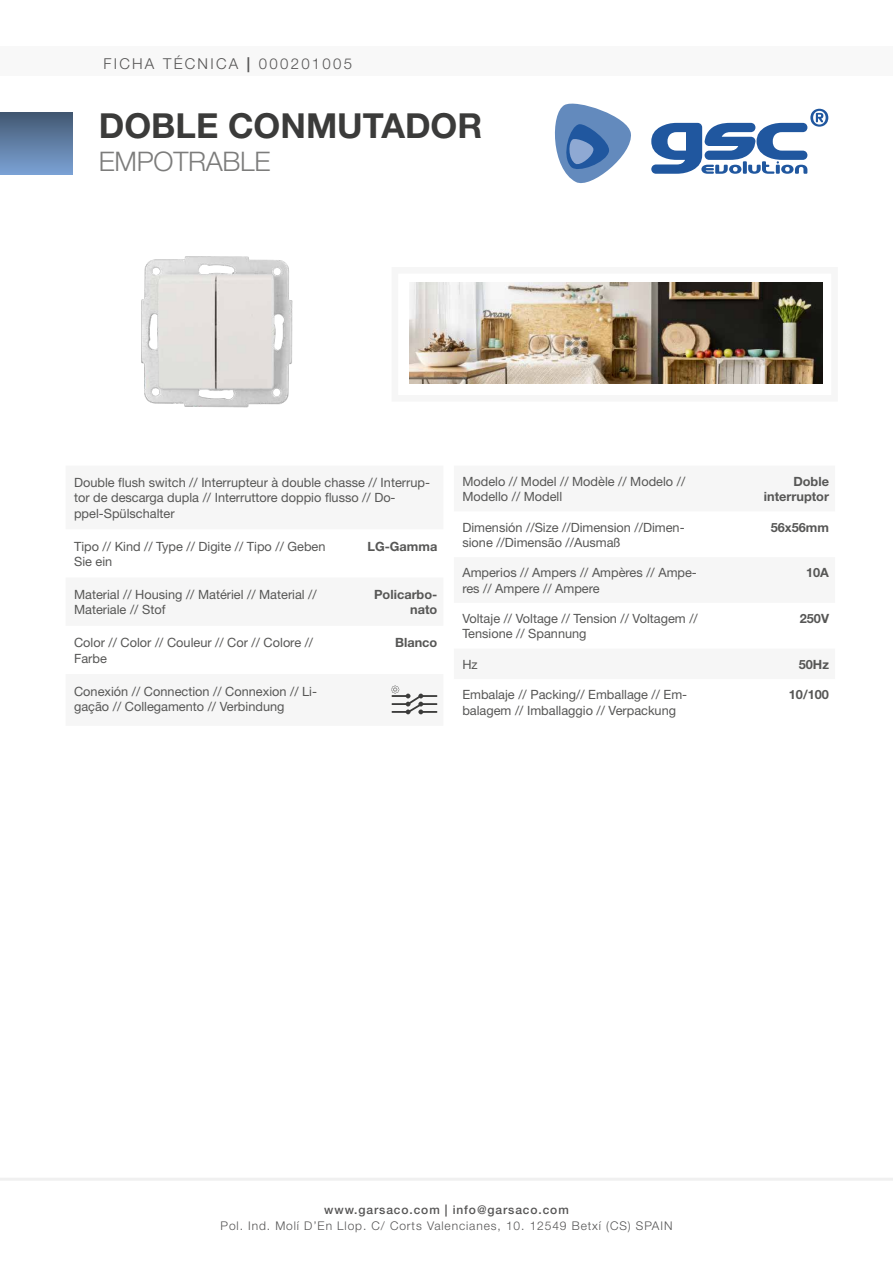
<style>
.page{position:relative;width:893px;height:1263px;background:#fff}
.page>*{position:absolute;margin:0;border:0;box-sizing:border-box;transform-origin:0 0}
.t1{font:700 34.5px "Helvetica Neue";color:#3b3b3a}
.t2{font:300 27px "Helvetica Neue";letter-spacing:-.01em;color:#7c7c7b}
.t3{font:300 15px "Helvetica Neue";letter-spacing:.15em;color:#565555}
.t4{font:12.75px/15.3px "Helvetica Neue";color:#575756}
.t5{font:700 12.75px/15.3px "Helvetica Neue";color:#575756;text-align:right}
.t6{font:300 12px "Helvetica Neue";letter-spacing:.075em;color:#565555}
.t7{font:500 12px "Helvetica Neue";letter-spacing:.075em;color:#565555}
.s1{font-weight:700}
</style>
<div class="page">
<svg style="left:651px;top:109px;width:177px;height:65px"></svg>
<svg style="left:554px;top:103px;width:77px;height:81px"></svg>
<hr style="left:0;top:1178px;width:893px;height:3px;background:#f0f0f0">
<div style="left:0;top:47px;width:893px;height:29px;background:#f8f8f8"></div>
<div style="left:0;top:113px;width:73px;height:62px;background:linear-gradient(to bottom,#435973,#7ba2d5)"></div>
<img style="left:409px;top:282px;width:413px;height:102px">
<img style="left:141px;top:256px;width:152px;height:152px">
<svg style="left:391px;top:685px;width:47px;height:29px"></svg>
<p class="t3" style="left:103px;top:54px;width:250px">FICHA TÉCNICA <span class="s1">|</span> 000201005</p>
<h1 class="t1" style="left:99px;top:105px;width:385px">DOBLE CONMUTADOR</h1>
<h2 class="t2" style="left:99px;top:145px;width:173px">EMPOTRABLE</h2>
<p class="t4" style="left:74px;top:475px;width:357px">Double flush switch // Interrupteur à double chasse // Interrup&shy;tor de descarga dupla // Interruttore doppio flusso // Do&shy;ppel-Spülschalter</p>
<p class="t4" style="left:74px;top:538px;width:253px">Tipo // Kind // Type // Digite // Tipo // Geben<br>Sie ein</p>
<p class="t5" style="left:368px;top:538px;width:71px">LG-Gamma</p>
<p class="t4" style="left:74px;top:587px;width:244px">Material // Housing // Matériel // Material //<br>Materiale // Stof</p>
<p class="t5" style="left:374px;top:586px;width:65px">Policarbo&shy;nato</p>
<p class="t4" style="left:74px;top:635px;width:241px">Color // Color // Couleur // Cor // Colore //<br>Farbe</p>
<p class="t5" style="left:395px;top:635px;width:44px">Blanco</p>
<p class="t4" style="left:74px;top:683px;width:244px">Conexión // Connection // Connexion // Li&shy;gação // Collegamento // Verbindung</p>
<p class="t4" style="left:462px;top:473px;width:224px">Modelo // Model // Modèle // Modelo //<br>Modello // Modell</p>
<p class="t5" style="left:764px;top:473px;width:67px">Doble interruptor</p>
<p class="t4" style="left:462px;top:519px;width:224px">Dimensión //Size //Dimension //Dimen&shy;sione //Dimensão //Ausmaß</p>
<p class="t5" style="left:771px;top:519px;width:60px">56x56mm</p>
<p class="t4" style="left:462px;top:565px;width:236px">Amperios // Ampers // Ampères // Ampe&shy;res // Ampere // Ampere</p>
<p class="t5" style="left:806px;top:565px;width:24px">10A</p>
<p class="t4" style="left:462px;top:611px;width:237px">Voltaje // Voltage // Tension // Voltagem //<br>Tensione // Spannung</p>
<p class="t5" style="left:800px;top:610px;width:31px">250V</p>
<p class="t4" style="left:462px;top:656px;width:17px">Hz</p>
<p class="t5" style="left:799px;top:656px;width:32px">50Hz</p>
<p class="t4" style="left:462px;top:687px;width:226px">Embalaje // Packing// Emballage // Em&shy;balagem // Imballaggio // Verpackung</p>
<p class="t5" style="left:789px;top:687px;width:42px">10/100</p>
<p class="t7" style="left:324px;top:1202px;width:246px">www.garsaco.com | info@garsaco.com</p>
<p class="t6" style="left:221px;top:1219px;width:453px">Pol. Ind. Molí D’En Llop. C/ Corts Valencianes, 10. 12549 Betxí (CS) SPAIN</p>
</div>
